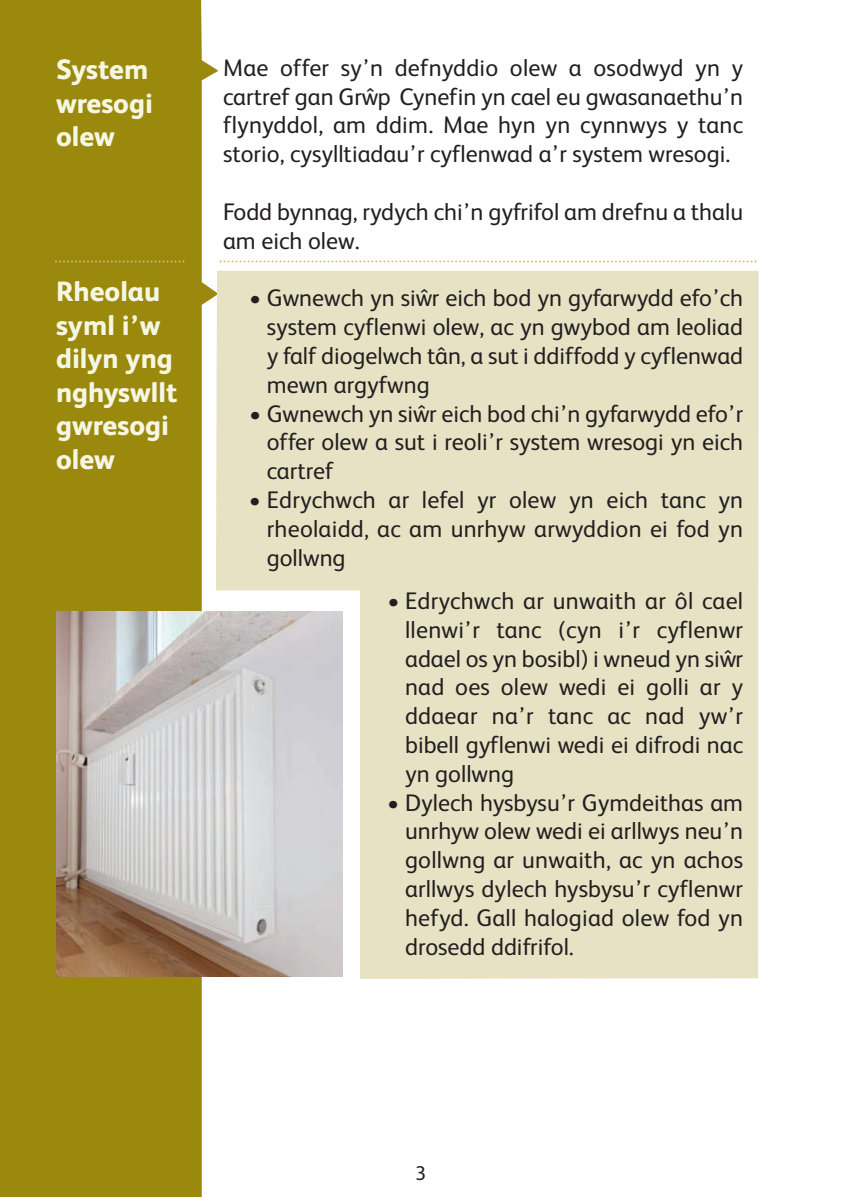
<style>
.page{position:relative;width:845px;height:1197px;background:#fff}
.page>*{position:absolute;margin:0;border:0;box-sizing:border-box;transform-origin:0 0}
.t1{font:800 28px/33.6px "FS Albert";color:#f6f7e3}
.t2{font:24px/28.8px "FS Albert";color:#231f20;text-align:justify}
.t3{font:20px "FS Albert";color:#231f20}
</style>
<div class="page">
<div style="left:0;top:0;width:218px;height:1197px;background:#9b890e"></div>
<div style="left:216px;top:271px;width:542px;height:707px;background:#e7e2c4"></div>
<img style="left:56px;top:611px;width:286px;height:365px">
<svg style="left:55px;top:260px;width:129px;height:2px"></svg>
<svg style="left:219px;top:260px;width:537px;height:2px"></svg>
<p class="t1" style="left:56px;top:55px;width:98px">System wresogi olew</p>
<p class="t1" style="left:56px;top:277px;width:123px">Rheolau syml i’w dilyn yng nghyswllt gwresogi olew</p>
<p class="t2" style="left:223px;top:56px;width:521px">Mae offer sy’n defnyddio olew a osodwyd yn y cartref gan Grwˆ p Cynefin yn cael eu gwasanaethu’n flynyddol, am ddim. Mae hyn yn cynnwys y tanc storio, cysylltiadau’r cyflenwad a’r system wresogi.</p>
<p class="t2" style="left:223px;top:200px;width:521px">Fodd bynnag, rydych chi’n gyfrifol am drefnu a thalu am eich olew.</p>
<p class="t2" style="left:267px;top:286px;width:478px;text-indent:-18px">• Gwnewch yn siwˆ r eich bod yn gyfarwydd efo’ch system cyflenwi olew, ac yn gwybod am leoliad y falf diogelwch tân, a sut i ddiffodd y cyflenwad mewn argyfwng</p>
<p class="t2" style="left:267px;top:401px;width:478px;text-indent:-18px">• Gwnewch yn siwˆ r eich bod chi’n gyfarwydd efo’r offer olew a sut i reoli’r system wresogi yn eich cartref</p>
<p class="t2" style="left:267px;top:488px;width:478px;text-indent:-18px">• Edrychwch ar lefel yr olew yn eich tanc yn rheolaidd, ac am unrhyw arwyddion ei fod yn gollwng</p>
<p class="t2" style="left:405px;top:589px;width:339px;text-indent:-18px">• Edrychwch ar unwaith ar ôl cael llenwi’r tanc (cyn i’r cyflenwr adael os yn bosibl) i wneud yn siwˆ r nad oes olew wedi ei golli ar y ddaear na’r tanc ac nad yw’r bibell gyflenwi wedi ei difrodi nac yn gollwng</p>
<p class="t2" style="left:405px;top:790px;width:339px;text-indent:-18px">• Dylech hysbysu’r Gymdeithas am unrhyw olew wedi ei arllwys neu’n gollwng ar unwaith, ac yn achos arllwys dylech hysbysu’r cyflenwr hefyd. Gall halogiad olew fod yn drosedd ddifrifol.</p>
<p class="t3" style="left:415px;top:1166px;width:12px">3</p>
</div>
